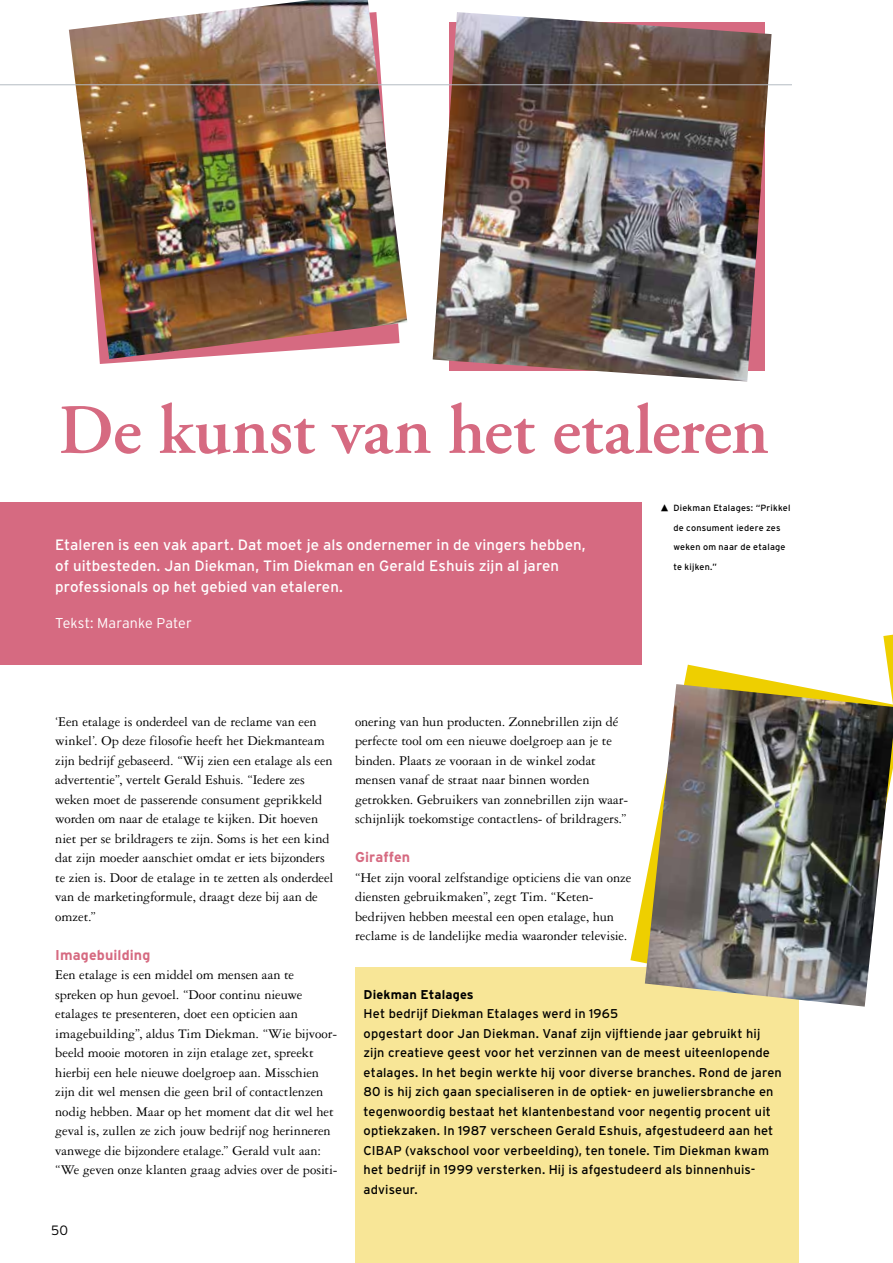
<style>
.page{position:relative;width:893px;height:1263px;background:#fff}
.page>*{position:absolute;margin:0;border:0;box-sizing:border-box;transform-origin:0 0}
.t1{font:600 70.5px "Adobe Garamond Pro";letter-spacing:-.01em;color:#d66a81}
.t2{font:15px/21px "Interstate";letter-spacing:.005em;color:#fff}
.t3{font:14.25px/19.5px "Garamond 3 LT Std";letter-spacing:-.005em;color:#000}
.t4{font:700 14.25px "Interstate";letter-spacing:.005em;color:#d66a81}
.t5{font:300 14.25px "Interstate";letter-spacing:.005em;color:#fff}
.t6{font:300 13.5px "Interstate";color:#000}
.t7{font:12.75px/19.5px "Interstate";letter-spacing:.01em;color:#000}
.t8{font:700 12.75px "Interstate";letter-spacing:.01em;color:#000}
.t9{font:9px/19.5px "Interstate";letter-spacing:.025em;color:#000}
</style>
<div class="page">
<svg style="left:883px;top:635px;width:10px;height:30px"></svg>
<svg style="left:630px;top:665px;width:263px;height:298px"></svg>
<div style="left:0;top:503px;width:641px;height:162px;background:#d66a81"></div>
<img style="left:69px;top:0;width:338px;height:359px">
<img style="left:433px;top:12px;width:339px;height:369px">
<div style="left:355px;top:967px;width:443px;height:296px;background:#f8e697"></div>
<img style="left:645px;top:684px;width:248px;height:323px">
<hr style="left:0;top:85px;width:792px;height:1px;background:#b4bbc3">
<h1 class="t1" style="left:58px;top:390px;width:712px">De kunst van het etaleren</h1>
<p class="t2" style="left:55px;top:534px;width:532px">Etaleren is een vak apart. Dat moet je als ondernemer in de vingers hebben, of uitbesteden. Jan Diekman, Tim Diekman en Gerald Eshuis zijn al jaren professionals op het gebied van etaleren.</p>
<p class="t5" style="left:55px;top:615px;width:138px">Tekst: Maranke Pater</p>
<p class="t9" style="left:673px;top:498px;width:119px;text-indent:-13px">▲ Diekman Etalages: “Prikkel de consument iedere zes weken om naar de etalage te kijken.”</p>
<p class="t3" style="left:55px;top:712px;width:280px">‘Een etalage is onderdeel van de reclame van een winkel’. Op deze filosofie heeft het Diekmanteam zijn bedrijf gebaseerd. “Wij zien een etalage als een advertentie”, vertelt Gerald Eshuis. “Iedere zes weken moet de passerende consument geprikkeld worden om naar de etalage te kijken. Dit hoeven niet per se brildragers te zijn. Soms is het een kind dat zijn moeder aanschiet omdat er iets bijzonders te zien is. Door de etalage in te zetten als onderdeel van de marketingformule, draagt deze bij aan de omzet.”</p>
<p class="t4" style="left:55px;top:947px;width:97px">Imagebuilding</p>
<p class="t3" style="left:55px;top:965px;width:284px">Een etalage is een middel om mensen aan te spreken op hun gevoel. “Door continu nieuwe etalages te presenteren, doet een opticien aan imagebuilding”, aldus Tim Diekman. “Wie bijvoor&shy;beeld mooie motoren in zijn etalage zet, spreekt hierbij een hele nieuwe doelgroep aan. Misschien zijn dit wel mensen die geen bril of contactlenzen nodig hebben. Maar op het moment dat dit wel het geval is, zullen ze zich jouw bedrijf nog herinneren vanwege die bijzondere etalage.” Gerald vult aan: “We geven onze klanten graag advies over de positi-</p>
<p class="t6" style="left:51px;top:1223px;width:19px">50</p>
<p class="t3" style="left:355px;top:712px;width:275px">onering van hun producten. Zonnebrillen zijn dé perfecte tool om een nieuwe doelgroep aan je te binden. Plaats ze vooraan in de winkel zodat mensen vanaf de straat naar binnen worden getrokken. Gebruikers van zonnebrillen zijn waar&shy;schijnlijk toekomstige contactlens- of brildragers.”</p>
<p class="t4" style="left:355px;top:849px;width:57px">Giraffen</p>
<p class="t3" style="left:355px;top:868px;width:278px">“Het zijn vooral zelfstandige opticiens die van onze diensten gebruikmaken”, zegt Tim. “Keten&shy;bedrijven hebben meestal een open etalage, hun reclame is de landelijke media waaronder televisie.</p>
<p class="t8" style="left:364px;top:987px;width:112px">Diekman Etalages</p>
<p class="t7" style="left:364px;top:1004px;width:420px">Het bedrijf Diekman Etalages werd in 1965<br>opgestart door Jan Diekman. Vanaf zijn vijftiende jaar gebruikt hij zijn creatieve geest voor het verzinnen van de meest uiteenlopende etalages. In het begin werkte hij voor diverse branches. Rond de jaren 80 is hij zich gaan specialiseren in de optiek- en juweliersbranche en tegenwoordig bestaat het klantenbestand voor negentig procent uit optiekzaken. In 1987 verscheen Gerald Eshuis, afgestudeerd aan het CIBAP (vakschool voor verbeelding), ten tonele. Tim Diekman kwam het bedrijf in 1999 versterken. Hij is afgestudeerd als binnenhuis&shy;adviseur.</p>
</div>
